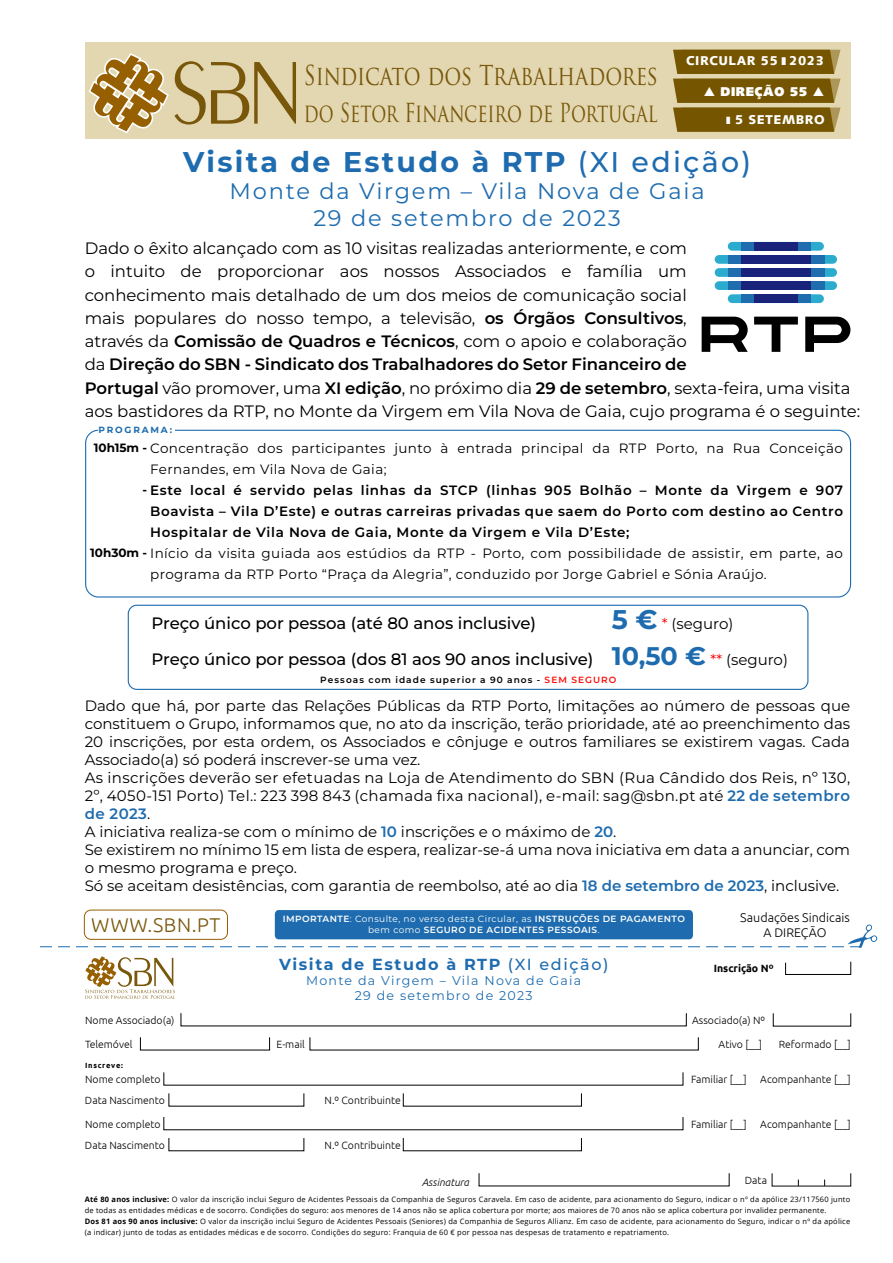
<style>
.page{position:relative;width:893px;height:1263px;background:#fff}
.page>*{position:absolute;margin:0;border:0;box-sizing:border-box;transform-origin:0 0}
.t1{font:700 28.5px "Montserrat";letter-spacing:.08em;color:#1e6caf}
.t2{font:26.7px "Trajan Pro";color:#78570a;scale:.78 1}
.t3{font:25.5px "Trajan Pro";color:#78570a;scale:.73 1}
.t4{font:22.5px/27px "Montserrat";letter-spacing:.08em;color:#1e6caf;text-align:center}
.t5{font:300 19.95px "Ubuntu";letter-spacing:.03em;color:#78570a}
.t6{font:16.5px/23.2px "Montserrat";color:#000}
.t7{font:500 16.5px "Montserrat";color:#000}
.t8{font:700 16.05px "Montserrat";letter-spacing:.1em;color:#1e6caf}
.t9{font:15px/18px "Montserrat";color:#000}
.t10{font:13.5px/21px "Montserrat";letter-spacing:.03em;color:#000}
.t11{font:600 13.5px/21px "Montserrat";letter-spacing:.05em;color:#000;text-align:justify}
.t12{font:900 12.75px "Syntax";letter-spacing:.045em;color:#fff}
.t13{font:900 12.75px "Syntax";letter-spacing:.045em;color:#fff}
.t14{font:12.6px/15.1px "Montserrat";letter-spacing:.1em;color:#1e6caf;text-align:center}
.t15{font:300 12.6px/14.7px "Ubuntu";color:#000;text-align:center}
.t16{font:700 12px "Montserrat";color:#000}
.t17{font:300 10.5px/21px "Ubuntu";color:#000}
.t18{font:700 10.5px "Ubuntu";color:#000}
.t19{font:italic 300 10.5px "Ubuntu";color:#000}
.t20{font:600 9px/10.8px "Montserrat";letter-spacing:.05em;color:#fff;text-align:center}
.t21{font:600 9px "Montserrat";letter-spacing:.12em;color:#000}
.t22{font:700 9px "Montserrat";letter-spacing:.2em;color:#1e6caf}
.t23{font:7.5px/11.2px "Open Sans";letter-spacing:.025em;color:#000}
.t24{font:700 7.5px "Ubuntu";letter-spacing:.1em;color:#000}
.s1{font-weight:500}
.s2{font-weight:600}
.s3{font-weight:700;font-size:27px;color:#1e6caf}
.s4{color:#f00}
.s5{font-weight:700;font-size:25.5px;color:#1e6caf}
.s6{font-weight:400;font-size:15px;color:#f00}
.s7{font-weight:400;font-size:15px}
.s8{color:#fa0f0c}
.s9{font-weight:600;color:#1e6caf}
.s10{font-weight:400}
.s11{font-weight:700}
</style>
<div class="page">
<div style="left:85px;top:43px;width:765px;height:96px;background:#e3d7b1"></div>
<svg style="left:673px;top:50px;width:167px;height:82px;background:#85681a"></svg>
<svg style="left:88px;top:53px;width:208px;height:80px"></svg>
<svg style="left:40px;top:924px;width:838px;height:24px"></svg>
<svg style="left:85px;top:956px;width:90px;height:43px"></svg>
<div style="left:728px;top:242px;width:96px;height:9px;background:#2babcd;border-radius:4px"></div>
<div style="left:741px;top:242px;width:70px;height:9px;background:#1f6daf"></div>
<div style="left:754px;top:242px;width:44px;height:9px;background:#1a237c"></div>
<div style="left:728px;top:294px;width:96px;height:9px;background:#2babcd;border-radius:4px"></div>
<div style="left:741px;top:294px;width:70px;height:9px;background:#1f6daf"></div>
<div style="left:754px;top:294px;width:44px;height:9px;background:#1a237c"></div>
<div style="left:715px;top:255px;width:122px;height:9px;background:#2babcd;border-radius:4px"></div>
<div style="left:728px;top:255px;width:96px;height:9px;background:#1f6daf"></div>
<div style="left:741px;top:255px;width:70px;height:9px;background:#1a237c"></div>
<div style="left:715px;top:268px;width:122px;height:9px;background:#2babcd;border-radius:4px"></div>
<div style="left:728px;top:268px;width:96px;height:9px;background:#1f6daf"></div>
<div style="left:741px;top:268px;width:70px;height:9px;background:#1a237c"></div>
<div style="left:715px;top:281px;width:122px;height:9px;background:#2babcd;border-radius:4px"></div>
<div style="left:728px;top:281px;width:96px;height:9px;background:#1f6daf"></div>
<div style="left:741px;top:281px;width:70px;height:9px;background:#1a237c"></div>
<svg style="left:702px;top:317px;width:148px;height:35px"></svg>
<div style="left:128px;top:605px;width:680px;height:85px;border:1px solid #1e6caf;border-radius:9px"></div>
<div style="left:275px;top:910px;width:418px;height:29px;background:#1e6caf;border-radius:4px"></div>
<div style="left:85px;top:430px;width:766px;height:167px;border:1px solid #1e6caf;border-radius:13px"></div>
<div style="left:98px;top:424px;width:77px;height:13px;background:#fff"></div>
<div style="left:84px;top:910px;width:144px;height:30px;border:1px solid #965f00;border-radius:7px"></div>
<svg style="left:785px;top:961px;width:66px;height:14px"></svg>
<h2 class="t2" style="left:304px;top:59px;width:456px">Sindicato dos Trabalhadores</h2>
<h3 class="t3" style="left:304px;top:96px;width:486px">do Setor Financeiro de Portugal</h3>
<p class="t12" style="left:686px;top:53px;width:139px">CIRCULAR 55 ❚ 2023</p>
<p class="t13" style="left:704px;top:84px;width:122px">▲ DIREÇÃO 55 ▲</p>
<p class="t12" style="left:726px;top:112px;width:100px">❚ 5 SETEMBRO</p>
<h1 class="t1" style="left:183px;top:142px;width:570px">Visita de Estudo à RTP <span class="s1">(XI edição)</span></h1>
<h3 class="t4" style="left:230px;top:176px;width:476px">Monte da Virgem – Vila Nova de Gaia<br>29 de setembro de 2023</h3>
<p class="t6" style="left:85px;top:236px;width:777px">Dado o êxito alcançado com as 10 visitas realizadas anteriormente, e com<br>o intuito de proporcionar aos nossos Associados e família um<br>conhecimento mais detalhado de um dos meios de comunicação social<br>mais populares do nosso tempo, a televisão, <span class="s2">os Órgãos Consultivos</span>,<br>através da <span class="s2">Comissão de Quadros e Técnicos</span>, com o apoio e colaboração<br>da <span class="s2">Direção do SBN - Sindicato dos Trabalhadores do Setor Financeiro de<br>Portugal</span> vão promover, uma <span class="s2">XI edição</span>, no próximo dia <span class="s2">29 de setembro</span>, sexta-feira, uma visita aos bastidores da RTP, no Monte da Virgem em Vila Nova de Gaia, cujo programa é o seguinte:</p>
<p class="t22" style="left:99px;top:424px;width:75px">PROGRAMA:</p>
<p class="t16" style="left:94px;top:440px;width:55px">10h15m -</p>
<p class="t16" style="left:143px;top:482px;width:6px">-</p>
<p class="t10" style="left:150px;top:437px;width:694px">Concentração dos participantes junto à entrada principal da RTP Porto, na Rua Conceição<br>Fernandes, em Vila Nova de Gaia;</p>
<p class="t11" style="left:150px;top:479px;width:694px">Este local é servido pelas linhas da STCP (linhas 905 Bolhão – Monte da Virgem e 907<br>Boavista – Vila D’Este) e outras carreiras privadas que saem do Porto com destino ao Centro Hospitalar de Vila Nova de Gaia, Monte da Virgem e Vila D’Este;</p>
<p class="t10" style="left:150px;top:542px;width:694px">Início da visita guiada aos estúdios da RTP - Porto, com possibilidade de assistir, em parte, ao programa da RTP Porto “Praça da Alegria”, conduzido por Jorge Gabriel e Sónia Araújo.</p>
<p class="t16" style="left:90px;top:545px;width:59px">10h30m -</p>
<p class="t7" style="left:152px;top:612px;width:386px">Preço único por pessoa (até 80 anos inclusive)</p>
<p class="t9" style="left:612px;top:614px;width:123px"><span class="s3">5 €</span> <span class="s4">*</span> (seguro)</p>
<p class="t7" style="left:152px;top:648px;width:638px">Preço único por pessoa (dos 81 aos 90 anos inclusive) <span class="s5">10,50 €</span> <span class="s6">**</span> <span class="s7">(seguro)</span></p>
<p class="t21" style="left:320px;top:674px;width:298px">Pessoas com idade superior a 90 anos - <span class="s8">SEM SEGURO</span></p>
<p class="t9" style="left:85px;top:697px;width:767px">Dado que há, por parte das Relações Públicas da RTP Porto, limitações ao número de pessoas que constituem o Grupo, informamos que, no ato da inscrição, terão prioridade, até ao preenchimento das 20 inscrições, por esta ordem, os Associados e cônjuge e outros familiares se existirem vagas. Cada Associado(a) só poderá inscrever-se uma vez.<br>As inscrições deverão ser efetuadas na Loja de Atendimento do SBN (Rua Cândido dos Reis, nº 130, 2º, 4050-151 Porto) Tel.: 223 398 843 (chamada fixa nacional), e-mail: sag@sbn.pt até <span class="s9">22 de setembro de 2023</span>.<br>A iniciativa realiza-se com o mínimo de <span class="s9">10</span> inscrições e o máximo de <span class="s9">20</span>.<br>Se existirem no mínimo 15 em lista de espera, realizar-se-á uma nova iniciativa em data a anunciar, com o mesmo programa e preço.<br>Só se aceitam desistências, com garantia de reembolso, até ao dia <span class="s9">18 de setembro de 2023</span>, inclusive.</p>
<h3 class="t5" style="left:91px;top:913px;width:131px">WWW.SBN.PT</h3>
<p class="t20" style="left:283px;top:913px;width:404px">IMPORTANTE<span class="s10">: Consulte, no verso desta Circular, as</span> INSTRUÇÕES DE PAGAMENTO <span class="s10">bem como</span> SEGURO DE ACIDENTES PESSOAIS<span class="s10">.</span></p>
<p class="t8" style="left:279px;top:953px;width:331px">Visita de Estudo à RTP <span class="s1">(XI edição)</span></p>
<p class="t14" style="left:306px;top:973px;width:277px">Monte da Virgem – Vila Nova de Gaia<br>29 de setembro de 2023</p>
<p class="t15" style="left:740px;top:910px;width:111px">Saudações Sindicais<br>A DIREÇÃO</p>
<p class="t18" style="left:714px;top:962px;width:61px">Inscrição Nº</p>
<p class="t17" style="left:85px;top:1009px;width:91px">Nome Associado(a)</p>
<p class="t17" style="left:85px;top:1033px;width:49px">Telemóvel</p>
<p class="t17" style="left:276px;top:1033px;width:30px">E-mail</p>
<p class="t24" style="left:85px;top:1060px;width:39px">Inscreve:</p>
<p class="t17" style="left:85px;top:1068px;width:82px">Nome completo<br>Data Nascimento</p>
<p class="t17" style="left:85px;top:1113px;width:82px">Nome completo<br>Data Nascimento</p>
<p class="t17" style="left:325px;top:1089px;width:78px">N.º Contribuinte</p>
<p class="t17" style="left:325px;top:1134px;width:78px">N.º Contribuinte</p>
<p class="t17" style="left:692px;top:1009px;width:75px">Associado(a) Nº</p>
<p class="t17" style="left:719px;top:1033px;width:45px">Ativo [__]</p>
<p class="t17" style="left:779px;top:1033px;width:74px">Reformado [__]</p>
<p class="t17" style="left:691px;top:1068px;width:57px">Familiar [__]</p>
<p class="t17" style="left:760px;top:1068px;width:92px">Acompanhante [__]</p>
<p class="t17" style="left:691px;top:1113px;width:57px">Familiar [__]</p>
<p class="t17" style="left:760px;top:1113px;width:92px">Acompanhante [__]</p>
<p class="t19" style="left:422px;top:1176px;width:49px">Assinatura</p>
<p class="t17" style="left:745px;top:1169px;width:24px">Data</p>
<p class="t23" style="left:85px;top:1193px;width:767px"><span class="s11">Até 80 anos inclusive:</span> O valor da inscrição inclui Seguro de Acidentes Pessoais da Companhia de Seguros Caravela. Em caso de acidente, para acionamento do Seguro, indicar o nº da apólice 23/117560 junto de todas as entidades médicas e de socorro. Condições do seguro: aos menores de 14 anos não se aplica cobertura por morte; aos maiores de 70 anos não se aplica cobertura por invalidez permanente.<br><span class="s11">Dos 81 aos 90 anos inclusive:</span> O valor da inscrição inclui Seguro de Acidentes Pessoais (Seniores) da Companhia de Seguros Allianz. Em caso de acidente, para acionamento do Seguro, indicar o nº da apólice (a indicar) junto de todas as entidades médicas e de socorro. Condições do seguro: Franquia de 60 € por pessoa nas despesas de tratamento e repatriamento.</p>
</div>
